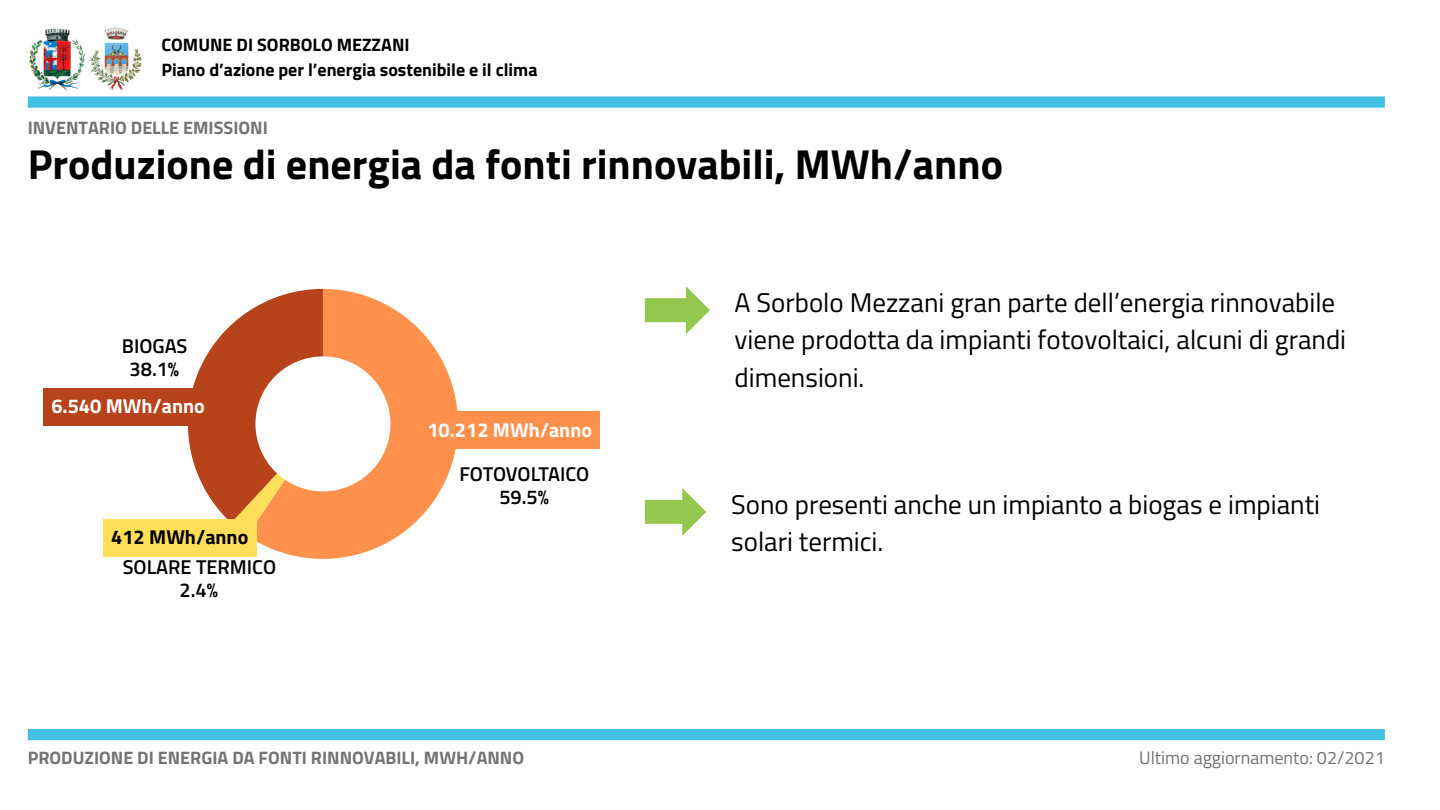
<style>
.page{position:relative;width:1440px;height:810px;background:#fff}
.page>*{position:absolute;margin:0;border:0;box-sizing:border-box;transform-origin:0 0}
.t1{font:700 42px "Titillium Web";color:#000}
.t2{font:27px/37.5px "Titillium Web";color:#000}
.t3{font:600 20px/23.1px "Titillium Web";color:#000;text-align:center}
.t4{font:700 20px "Titillium Web";color:#fff}
.t5{font:700 20px "Titillium Web";color:#000}
.t6{font:700 18px "Titillium Web";color:#737373}
.t7{font:700 18px/24.8px "Titillium Web";color:#000}
.t8{font:18px "Titillium Web";color:#737373}
</style>
<div class="page">
<div style="left:28px;top:96px;width:1357px;height:12px;background:#42bfe2"></div>
<div style="left:28px;top:729px;width:1357px;height:11px;background:#42bfe2"></div>
<svg style="left:645px;top:286px;width:65px;height:48px"></svg>
<svg style="left:645px;top:488px;width:61px;height:48px"></svg>
<svg style="left:256px;top:289px;width:202px;height:270px;fill:#ff914d"></svg>
<svg style="left:188px;top:289px;width:135px;height:247px"></svg>
<div style="left:43px;top:388px;width:170px;height:38px;background:#b7431a"></div>
<div style="left:103px;top:519px;width:153px;height:38px;background:#ffde59"></div>
<div style="left:419px;top:411px;width:181px;height:38px;background:#ff914d"></div>
<img style="left:29px;top:27px;width:113px;height:64px">
<h3 class="t7" style="left:162px;top:32px;width:378px">COMUNE DI SORBOLO MEZZANI<br>Piano d’azione per l’energia sostenibile e il clima</h3>
<h5 class="t6" style="left:28px;top:114px;width:242px">INVENTARIO DELLE EMISSIONI</h5>
<h4 class="t1" style="left:28px;top:132px;width:977px">Produzione di energia da fonti rinnovabili, MWh/anno</h4>
<p class="t3" style="left:122px;top:334px;width:67px">BIOGAS<br>38.1%</p>
<h1 class="t4" style="left:51px;top:391px;width:155px">6.540 MWh/anno</h1>
<p class="t5" style="left:111px;top:522px;width:139px">412 MWh/anno</p>
<p class="t3" style="left:123px;top:555px;width:155px">SOLARE TERMICO<br>2.4%</p>
<h3 class="t4" style="left:427px;top:414px;width:166px">10.212 MWh/anno</h3>
<p class="t3" style="left:459px;top:462px;width:132px">FOTOVOLTAICO<br>59.5%</p>
<p class="t6" style="left:28px;top:744px;width:498px">PRODUZIONE DI ENERGIA DA FONTI RINNOVABILI, MWH/ANNO</p>
<p class="t2" style="left:735px;top:283px;width:613px">A Sorbolo Mezzani gran parte dell’energia rinnovabile viene prodotta da impianti fotovoltaici, alcuni di grandi dimensioni.</p>
<p class="t2" style="left:731px;top:485px;width:590px">Sono presenti anche un impianto a biogas e impianti solari termici.</p>
<h3 class="t8" style="left:1139px;top:744px;width:247px">Ultimo aggiornamento: 02/2021</h3>
</div>
